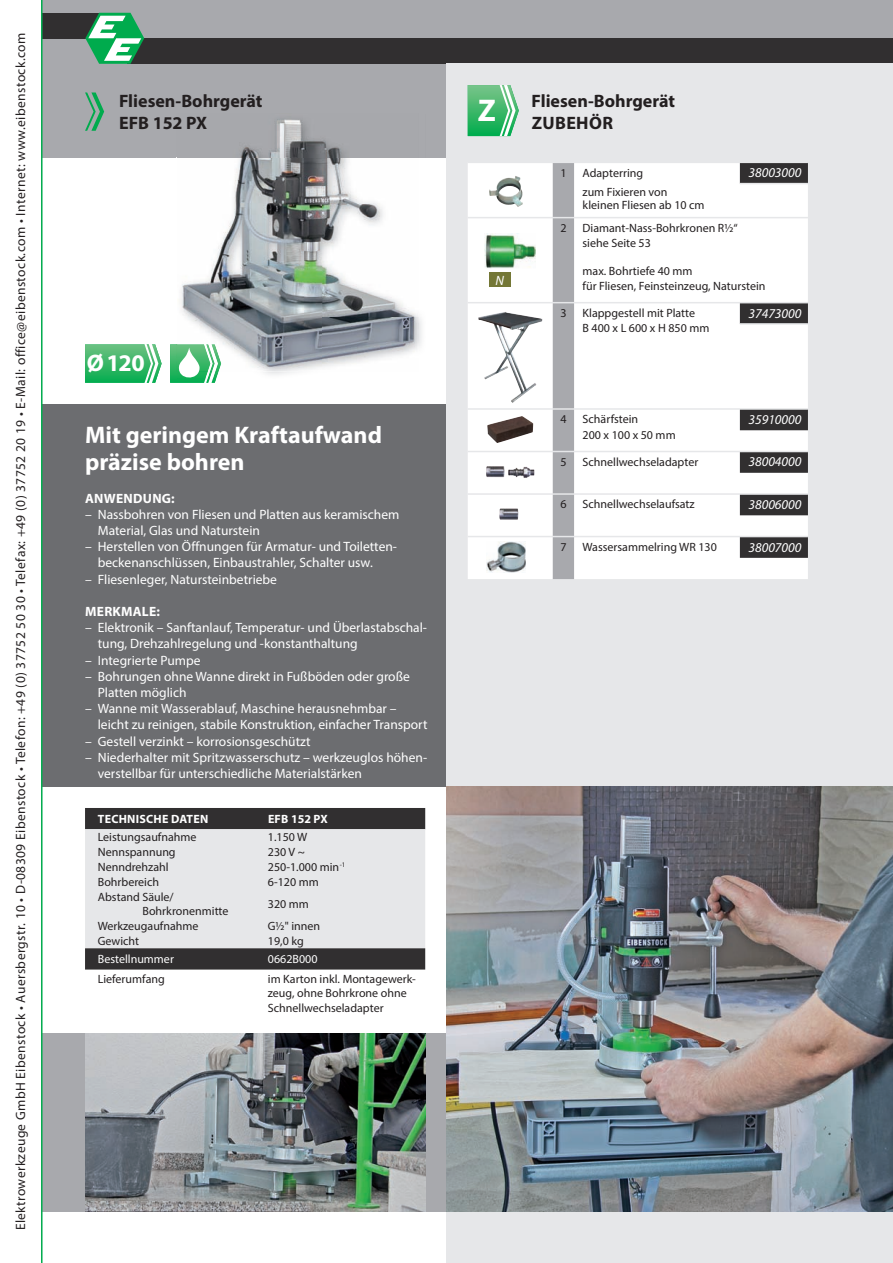
<style>
.page{position:relative;width:893px;height:1263px;background:#fff}
.page>*{position:absolute;margin:0;border:0;box-sizing:border-box;transform-origin:0 0}
.t1{font:700 24px/27px "Myriad Pro";color:#fff}
.t2{font:700 18px/21.6px "Myriad Pro";color:#231f20}
.t3{font:13.5px/16.2px "Myriad Pro";color:#fff}
.t4{font:13.5px "Myriad Pro";letter-spacing:.03em;color:#231f20}
.t5{font:italic 13.5px "Myriad Pro";color:#fff}
.t6{font:700 13.5px "Myriad Pro";letter-spacing:.02em;color:#fff}
.t7{font:12px/14.4px "Myriad Pro";color:#231f20}
.t8{font:700 12px "Myriad Pro";letter-spacing:.02em;color:#fff}
.t9{font:12px "Myriad Pro";color:#fff}
</style>
<div class="page">
<div style="left:0;top:0;width:893px;height:157px;background:#a8a9ad"></div>
<div style="left:0;top:404px;width:893px;height:383px;background:#6c6d70"></div>
<div style="left:128px;top:38px;width:765px;height:26px;background:#312f30"></div>
<div style="left:0;top:13px;width:102px;height:25px;background:#312f30"></div>
<div style="left:0;top:1033px;width:808px;height:179px;background:#a8a9ad"></div>
<div style="left:446px;top:64px;width:447px;height:1199px;background:#e6e7e9"></div>
<div style="left:468px;top:163px;width:340px;height:416px;background:#fff"></div>
<svg style="left:740px;top:163px;width:68px;height:160px;background:#cbcaca"></svg>
<svg style="left:740px;top:410px;width:68px;height:148px;background:#898889"></svg>
<hr style="left:740px;top:183px;width:68px;height:1px;background:#e6e7e9">
<hr style="left:740px;top:323px;width:68px;height:2px;background:#e6e7e9">
<hr style="left:468px;top:408px;width:85px;height:2px;background:#e6e7e9">
<hr style="left:574px;top:408px;width:166px;height:2px;background:#e6e7e9">
<hr style="left:740px;top:408px;width:68px;height:2px;background:#e6e7e9">
<hr style="left:468px;top:451px;width:85px;height:1px;background:#e6e7e9">
<hr style="left:574px;top:451px;width:166px;height:1px;background:#e6e7e9">
<hr style="left:740px;top:451px;width:68px;height:1px;background:#e6e7e9">
<hr style="left:468px;top:493px;width:85px;height:2px;background:#e6e7e9">
<hr style="left:574px;top:493px;width:166px;height:2px;background:#e6e7e9">
<hr style="left:740px;top:493px;width:68px;height:2px;background:#e6e7e9">
<hr style="left:468px;top:536px;width:85px;height:1px;background:#e6e7e9">
<hr style="left:574px;top:536px;width:166px;height:1px;background:#e6e7e9">
<hr style="left:740px;top:536px;width:68px;height:1px;background:#e6e7e9">
<hr style="left:468px;top:302px;width:85px;height:1px;background:#e6e7e9">
<hr style="left:574px;top:302px;width:166px;height:1px;background:#e6e7e9">
<hr style="left:740px;top:302px;width:68px;height:1px;background:#e6e7e9">
<hr style="left:468px;top:217px;width:85px;height:1px;background:#e6e7e9">
<div style="left:553px;top:163px;width:21px;height:416px;background:#a8a9ad"></div>
<hr style="left:574px;top:217px;width:166px;height:1px;background:#e6e7e9">
<hr style="left:740px;top:217px;width:68px;height:1px;background:#e6e7e9">
<div style="left:489px;top:272px;width:21px;height:15px;background:#747736"></div>
<svg style="left:468px;top:85px;width:51px;height:51px;background:#5fc284"></svg>
<img style="left:489px;top:176px;width:29px;height:31px">
<img style="left:486px;top:466px;width:41px;height:11px">
<img style="left:499px;top:508px;width:19px;height:12px">
<img style="left:487px;top:416px;width:35px;height:20px">
<img style="left:485px;top:233px;width:51px;height:36px">
<svg style="left:85px;top:92px;width:19px;height:39px"></svg>
<img style="left:85px;top:1033px;width:340px;height:179px">
<svg style="left:85px;top:344px;width:77px;height:39px;background:#4fbf79"></svg>
<img style="left:177px;top:119px;width:242px;height:253px">
<svg style="left:170px;top:338px;width:51px;height:45px"></svg>
<img style="left:446px;top:787px;width:447px;height:425px">
<img style="left:478px;top:312px;width:27px;height:16px">
<svg style="left:85px;top:808px;width:340px;height:161px;background:#b7b7b9"></svg>
<img style="left:486px;top:542px;width:40px;height:30px">
<svg style="left:85px;top:13px;width:59px;height:51px"></svg>
<div style="left:0;top:0;width:43px;height:1263px;background:#fff"></div>
<p class="t4" style="left:12px;top:1230px;width:1199px;rotate:-90deg">Elektrowerkzeuge GmbH Eibenstock • Auersbergstr. 10 • D-08309 Eibenstock • Telefon: +49 (0) 37752 50 30 • Telefax: +49 (0) 37752 20 19 • E-Mail: office@eibenstock.com • Internet: www.eibenstock.com</p>
<h2 class="t2" style="left:119px;top:90px;width:145px">Fliesen-Bohrgerät<br>EFB 152 PX</h2>
<h1 class="t1" style="left:87px;top:349px;width:59px">Ø120</h1>
<h1 class="t1" style="left:85px;top:421px;width:298px">Mit geringem Kraftaufwand präzise bohren</h1>
<p class="t6" style="left:85px;top:489px;width:91px">ANWENDUNG:</p>
<p class="t3" style="left:98px;top:506px;width:303px;text-indent:-13px">– Nassbohren von Fliesen und Platten aus keramischem<br>Material, Glas und Naturstein</p>
<p class="t3" style="left:98px;top:538px;width:301px;text-indent:-13px">– Herstellen von Öffnungen für Armatur- und Toiletten&shy;beckenanschlüssen, Einbaustrahler, Schalter usw.</p>
<p class="t3" style="left:85px;top:571px;width:193px">– Fliesenleger, Natursteinbetriebe</p>
<p class="t6" style="left:85px;top:603px;width:76px">MERKMALE:</p>
<p class="t3" style="left:98px;top:619px;width:331px;text-indent:-13px">– Elektronik – Sanftanlauf, Temperatur- und Überlastabschal&shy;tung, Drehzahlregelung und -konstanthaltung</p>
<p class="t3" style="left:85px;top:652px;width:117px">– Integrierte Pumpe</p>
<p class="t3" style="left:98px;top:668px;width:314px;text-indent:-13px">– Bohrungen ohne Wanne direkt in Fußböden oder große<br>Platten möglich</p>
<p class="t3" style="left:98px;top:700px;width:331px;text-indent:-13px">– Wanne mit Wasserablauf, Maschine herausnehmbar – leicht zu reinigen, stabile Konstruktion, einfacher Transport</p>
<p class="t3" style="left:85px;top:733px;width:227px">– Gestell verzinkt – korrosionsgeschützt</p>
<p class="t3" style="left:98px;top:749px;width:331px;text-indent:-13px">– Niederhalter mit Spritzwasserschutz – werkzeuglos höhen&shy;verstellbar für unterschiedliche Materialstärken</p>
<p class="t8" style="left:98px;top:811px;width:112px">TECHNISCHE DATEN</p>
<p class="t8" style="left:268px;top:811px;width:61px">EFB 152 PX</p>
<p class="t7" style="left:98px;top:830px;width:100px">Leistungsaufnahme</p>
<p class="t7" style="left:268px;top:830px;width:41px">1.150 W</p>
<p class="t7" style="left:98px;top:845px;width:79px">Nennspannung</p>
<p class="t7" style="left:268px;top:845px;width:38px">230 V ~</p>
<p class="t7" style="left:98px;top:859px;width:72px">Nenndrehzahl</p>
<p class="t7" style="left:268px;top:859px;width:79px">250-1.000 min<sup>-1</sup></p>
<p class="t7" style="left:98px;top:874px;width:63px">Bohrbereich</p>
<p class="t7" style="left:268px;top:874px;width:52px">6-120 mm</p>
<p class="t7" style="left:143px;top:889px;width:88px;text-indent:-45px">Abstand Säule/<br>Bohrkronenmitte</p>
<p class="t7" style="left:268px;top:897px;width:43px">320 mm</p>
<p class="t7" style="left:98px;top:919px;width:102px">Werkzeugaufnahme</p>
<p class="t7" style="left:268px;top:919px;width:54px">G½" innen</p>
<p class="t7" style="left:98px;top:934px;width:43px">Gewicht</p>
<p class="t7" style="left:268px;top:934px;width:37px">19,0 kg</p>
<p class="t9" style="left:98px;top:952px;width:78px">Bestellnummer</p>
<p class="t9" style="left:268px;top:952px;width:51px">0662B000</p>
<p class="t7" style="left:98px;top:971px;width:69px">Lieferumfang</p>
<p class="t7" style="left:268px;top:971px;width:150px">im Karton inkl. Montagewerk&shy;zeug, ohne Bohrkrone ohne<br>Schnellwechseladapter</p>
<h2 class="t2" style="left:478px;top:90px;width:199px;text-indent:54px">Fliesen-Bohrgerät<br><sup>Z</sup> ZUBEHÖR</h2>
<p class="t5" style="left:495px;top:272px;width:10px">N</p>
<p class="t7" style="left:560px;top:165px;width:8px">1</p>
<p class="t7" style="left:583px;top:165px;width:62px">Adapterring</p>
<p class="t5" style="left:748px;top:164px;width:55px">38003000</p>
<p class="t7" style="left:583px;top:185px;width:124px;line-height:13px">zum Fixieren von kleinen Fliesen ab 10 cm</p>
<p class="t7" style="left:560px;top:221px;width:8px">2</p>
<p class="t7" style="left:583px;top:220px;width:157px;line-height:15.1px">Diamant-Nass-Bohrkronen R½“ siehe Seite 53</p>
<p class="t7" style="left:583px;top:263px;width:184px;line-height:15.1px">max. Bohrtiefe 40 mm<br>für Fliesen, Feinsteinzeug, Naturstein</p>
<p class="t7" style="left:560px;top:306px;width:8px">3</p>
<p class="t7" style="left:583px;top:306px;width:114px">Klappgestell mit Platte</p>
<p class="t5" style="left:748px;top:305px;width:55px">37473000</p>
<p class="t7" style="left:583px;top:321px;width:128px">B 400 x L 600 x H 850 mm</p>
<p class="t7" style="left:560px;top:412px;width:8px">4</p>
<p class="t7" style="left:583px;top:412px;width:57px">Schärfstein</p>
<p class="t5" style="left:748px;top:411px;width:55px">35910000</p>
<p class="t7" style="left:583px;top:427px;width:95px">200 x 100 x 50 mm</p>
<p class="t7" style="left:560px;top:454px;width:8px">5</p>
<p class="t7" style="left:583px;top:454px;width:117px">Schnellwechseladapter</p>
<p class="t5" style="left:748px;top:454px;width:55px">38004000</p>
<p class="t7" style="left:560px;top:497px;width:8px">6</p>
<p class="t7" style="left:583px;top:497px;width:114px">Schnellwechselaufsatz</p>
<p class="t5" style="left:748px;top:496px;width:55px">38006000</p>
<p class="t7" style="left:560px;top:539px;width:8px">7</p>
<p class="t7" style="left:583px;top:539px;width:136px">Wassersammelring WR 130</p>
<p class="t5" style="left:748px;top:539px;width:55px">38007000</p>
</div>
